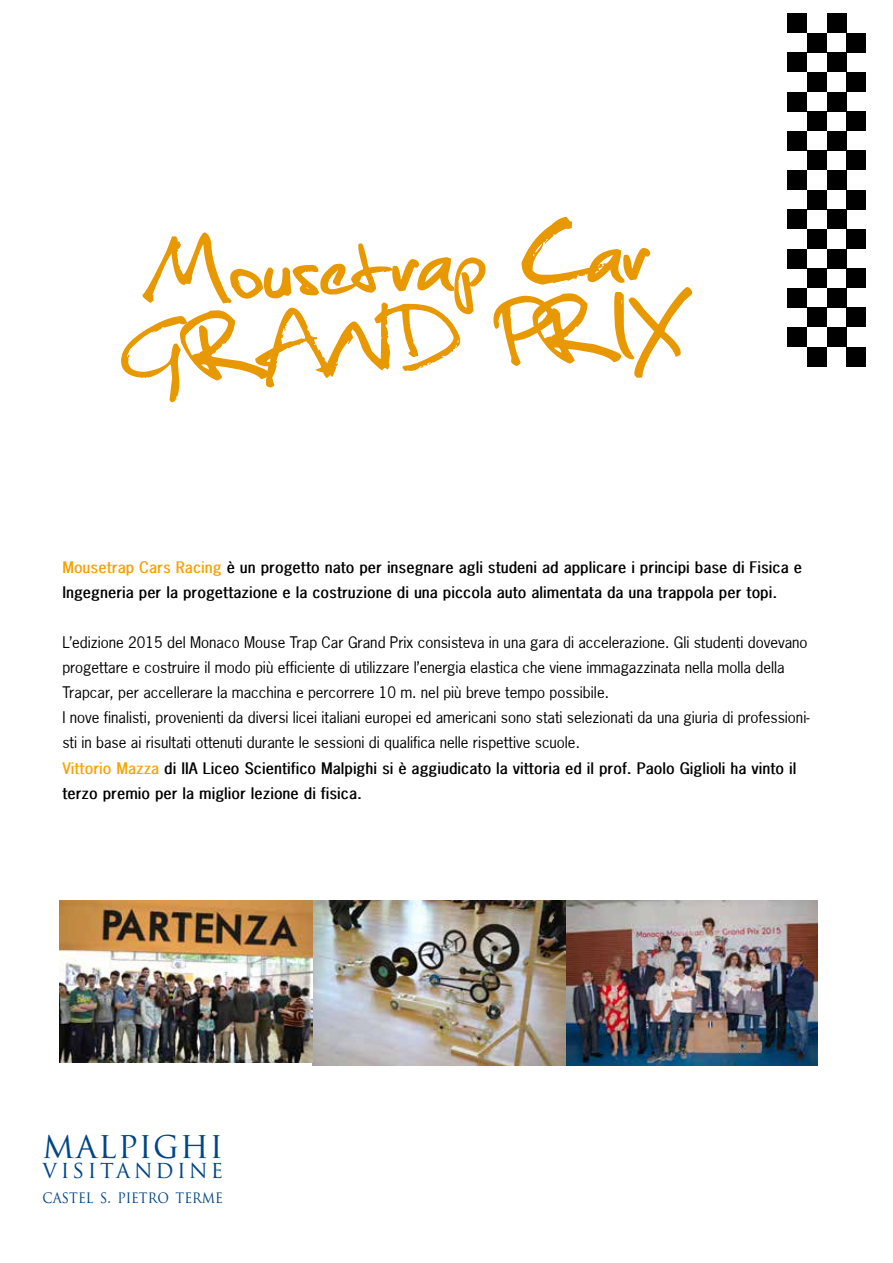
<style>
.page{position:relative;width:893px;height:1263px;background:#fff}
.page>*{position:absolute;margin:0;border:0;box-sizing:border-box;transform-origin:0 0}
.t1{font:125.55px "Christopherhand";color:#e89800}
.t2{font:35.85px "Trajan";letter-spacing:.04em;color:#004687;scale:.95 1}
.t3{font:23.7px "Trajan";letter-spacing:.14em;color:#004687;scale:.95 1}
.t4{font:16.5px "Trajan";color:#004687;scale:.87 1}
.t5{font:15px/25px "News Gothic";color:#000}
.t6{font:700 15px/25px "News Gothic";color:#000}
.s1{color:#f5a200}
.s2{font-weight:700;color:#f6a600}
.s3{font-weight:700}
</style>
<div class="page">
<div style="left:788px;top:13px;width:19px;height:20px;background:#000"></div>
<div style="left:788px;top:170px;width:19px;height:20px;background:#000"></div>
<div style="left:788px;top:92px;width:19px;height:19px;background:#000"></div>
<div style="left:788px;top:249px;width:19px;height:19px;background:#000"></div>
<div style="left:788px;top:53px;width:19px;height:19px;background:#000"></div>
<div style="left:788px;top:209px;width:19px;height:20px;background:#000"></div>
<div style="left:788px;top:131px;width:19px;height:20px;background:#000"></div>
<div style="left:788px;top:288px;width:19px;height:20px;background:#000"></div>
<div style="left:788px;top:327px;width:19px;height:20px;background:#000"></div>
<div style="left:807px;top:33px;width:20px;height:20px;background:#000"></div>
<div style="left:807px;top:190px;width:20px;height:19px;background:#000"></div>
<div style="left:807px;top:111px;width:20px;height:20px;background:#000"></div>
<div style="left:807px;top:268px;width:20px;height:20px;background:#000"></div>
<div style="left:807px;top:72px;width:20px;height:20px;background:#000"></div>
<div style="left:807px;top:229px;width:20px;height:20px;background:#000"></div>
<div style="left:807px;top:151px;width:20px;height:19px;background:#000"></div>
<div style="left:807px;top:308px;width:20px;height:19px;background:#000"></div>
<div style="left:807px;top:347px;width:20px;height:19px;background:#000"></div>
<div style="left:827px;top:13px;width:19px;height:20px;background:#000"></div>
<div style="left:827px;top:170px;width:19px;height:20px;background:#000"></div>
<div style="left:827px;top:92px;width:19px;height:19px;background:#000"></div>
<div style="left:827px;top:249px;width:19px;height:19px;background:#000"></div>
<div style="left:827px;top:53px;width:19px;height:19px;background:#000"></div>
<div style="left:827px;top:209px;width:19px;height:20px;background:#000"></div>
<div style="left:827px;top:131px;width:19px;height:20px;background:#000"></div>
<div style="left:827px;top:288px;width:19px;height:20px;background:#000"></div>
<div style="left:827px;top:327px;width:19px;height:20px;background:#000"></div>
<div style="left:846px;top:33px;width:20px;height:20px;background:#000"></div>
<div style="left:846px;top:190px;width:20px;height:19px;background:#000"></div>
<div style="left:846px;top:111px;width:20px;height:20px;background:#000"></div>
<div style="left:846px;top:268px;width:20px;height:20px;background:#000"></div>
<div style="left:846px;top:72px;width:20px;height:20px;background:#000"></div>
<div style="left:846px;top:229px;width:20px;height:20px;background:#000"></div>
<div style="left:846px;top:151px;width:20px;height:19px;background:#000"></div>
<div style="left:846px;top:308px;width:20px;height:19px;background:#000"></div>
<div style="left:846px;top:347px;width:20px;height:19px;background:#000"></div>
<img style="left:313px;top:900px;width:505px;height:165px">
<img style="left:60px;top:900px;width:252px;height:163px">
<h1 class="t1" style="left:143px;top:220px;width:507px;rotate:-3deg">Mousetrap Car</h1>
<h1 class="t1" style="left:118px;top:300px;width:565px;rotate:-3deg">GRAND PRIX</h1>
<p class="t6" style="left:62px;top:555px;width:741px"><span class="s1">Mousetrap Cars Racing</span> è un progetto nato per insegnare agli studeni ad applicare i principi base di Fisica e<br>Ingegneria per la progettazione e la costruzione di una piccola auto alimentata da una trappola per topi.</p>
<p class="t5" style="left:62px;top:630px;width:749px">L’edizione 2015 del Monaco Mouse Trap Car Grand Prix consisteva in una gara di accelerazione. Gli studenti dovevano progettare e costruire il modo più efficiente di utilizzare l’energia elastica che viene immagazzinata nella molla della Trapcar, per accellerare la macchina e percorrere 10 m. nel più breve tempo possibile.<br>I nove finalisti, provenienti da diversi licei italiani europei ed americani sono stati selezionati da una giuria di professioni&shy;sti in base ai risultati ottenuti durante le sessioni di qualifica nelle rispettive scuole.<br><span class="s2">Vittorio Mazza</span> <span class="s3">di IIA Liceo Scientifico Malpighi si è aggiudicato la vittoria ed il prof. Paolo Giglioli ha vinto il terzo premio per la miglior lezione di fisica.</span></p>
<h2 class="t2" style="left:43px;top:1122px;width:192px">MALPIGHI</h2>
<h3 class="t3" style="left:43px;top:1154px;width:192px">VISITANDINE</h3>
<p class="t4" style="left:43px;top:1186px;width:209px">CASTEL S. PIETRO TERME</p>
</div>
